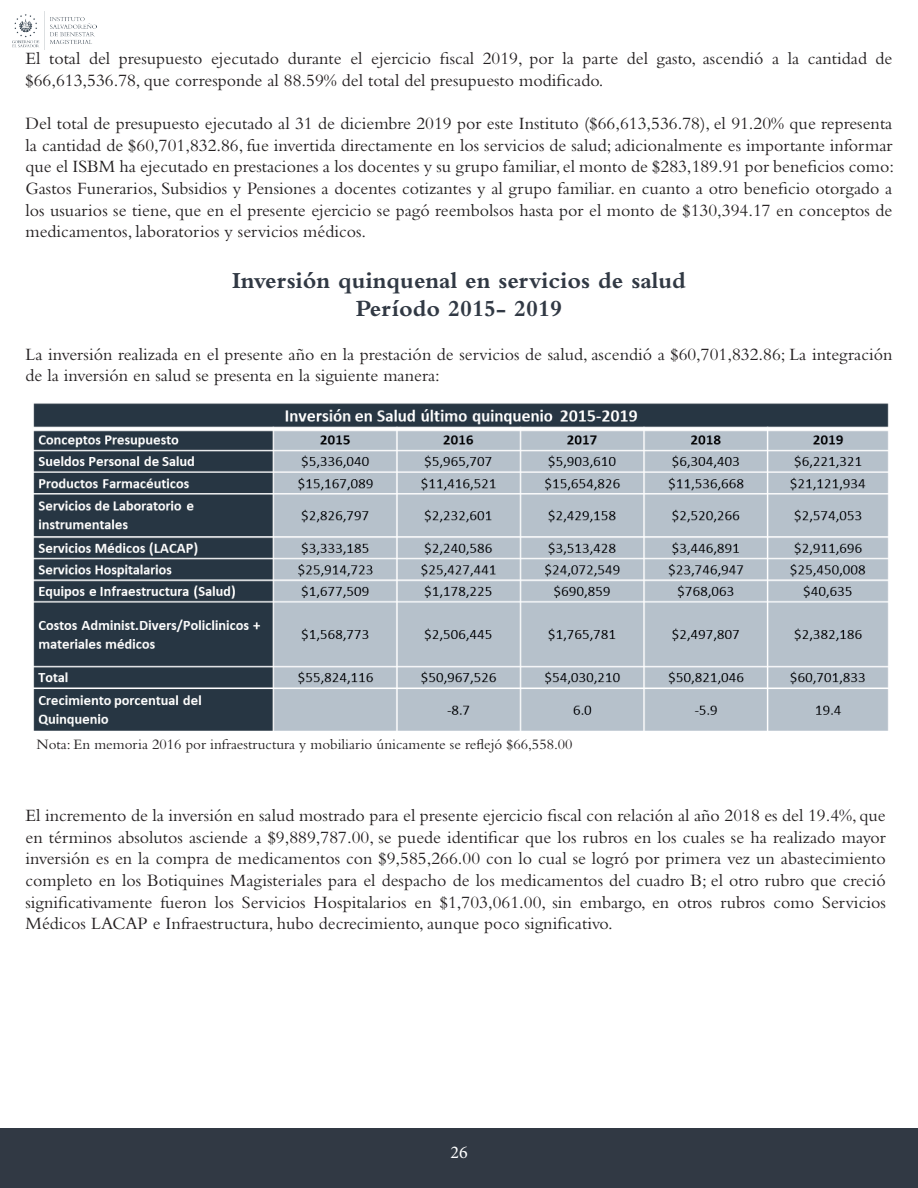
<style>
.page{position:relative;width:918px;height:1188px;background:#fff}
.page>*{position:absolute;margin:0;border:0;box-sizing:border-box;transform-origin:0 0}
.t1{font:700 24px/28.8px "Bembo Std";color:#313944;text-align:center}
.t2{font:18px/21.6px "Bembo Std";color:#231f20}
.t3{font:18px "Minion Pro";color:#fff}
.t4{font:15px "Bembo Std";color:#231f20}
</style>
<div class="page">
<div style="left:0;top:1128px;width:917px;height:60px;background:#313944"></div>
<hr style="left:917px;top:1128px;width:1px;height:60px;background:#313944">
<img style="left:13px;top:11px;width:83px;height:38px">
<img style="left:33px;top:403px;width:856px;height:328px">
<p class="t2" style="left:26px;top:48px;width:868px">El total del presupuesto ejecutado durante el ejercicio fiscal 2019, por la parte del gasto, ascendió a la cantidad de $66,613,536.78, que corresponde al 88.59% del total del presupuesto modificado.</p>
<p class="t2" style="left:26px;top:112px;width:870px;text-align:justify">Del total de presupuesto ejecutado al 31 de diciembre 2019 por este Instituto ($66,613,536.78), el 91.20% que representa la cantidad de $60,701,832.86, fue invertida directamente en los servicios de salud; adicionalmente es importante informar que el ISBM ha ejecutado en prestaciones a los docentes y su grupo familiar, el monto de $283,189.91 por beneficios como:<br>Gastos Funerarios, Subsidios y Pensiones a docentes cotizantes y al grupo familiar. en cuanto a otro beneficio otorgado a los usuarios se tiene, que en el presente ejercicio se pagó reembolsos hasta por el monto de $130,394.17 en conceptos de medicamentos, laboratorios y servicios médicos.</p>
<h1 class="t1" style="left:232px;top:266px;width:455px">Inversión quinquenal en servicios de salud<br>Período 2015- 2019</h1>
<p class="t2" style="left:26px;top:343px;width:868px">La inversión realizada en el presente año en la prestación de servicios de salud, ascendió a $60,701,832.86; La integración de la inversión en salud se presenta en la siguiente manera:</p>
<p class="t4" style="left:37px;top:735px;width:538px">Nota: En memoria 2016 por infraestructura y mobiliario únicamente se reflejó $66,558.00</p>
<p class="t2" style="left:26px;top:804px;width:862px;text-align:justify">El incremento de la inversión en salud mostrado para el presente ejercicio fiscal con relación al año 2018 es del 19.4%, que en términos absolutos asciende a $9,889,787.00, se puede identificar que los rubros en los cuales se ha realizado mayor inversión es en la compra de medicamentos con $9,585,266.00 con lo cual se logró por primera vez un abastecimiento completo en los Botiquines Magisteriales para el despacho de los medicamentos del cuadro B; el otro rubro que creció significativamente fueron los Servicios Hospitalarios en $1,703,061.00, sin embargo, en otros rubros como Servicios Médicos LACAP e Infraestructura, hubo decrecimiento, aunque poco significativo.</p>
<p class="t3" style="left:450px;top:1140px;width:19px">26</p>
</div>
